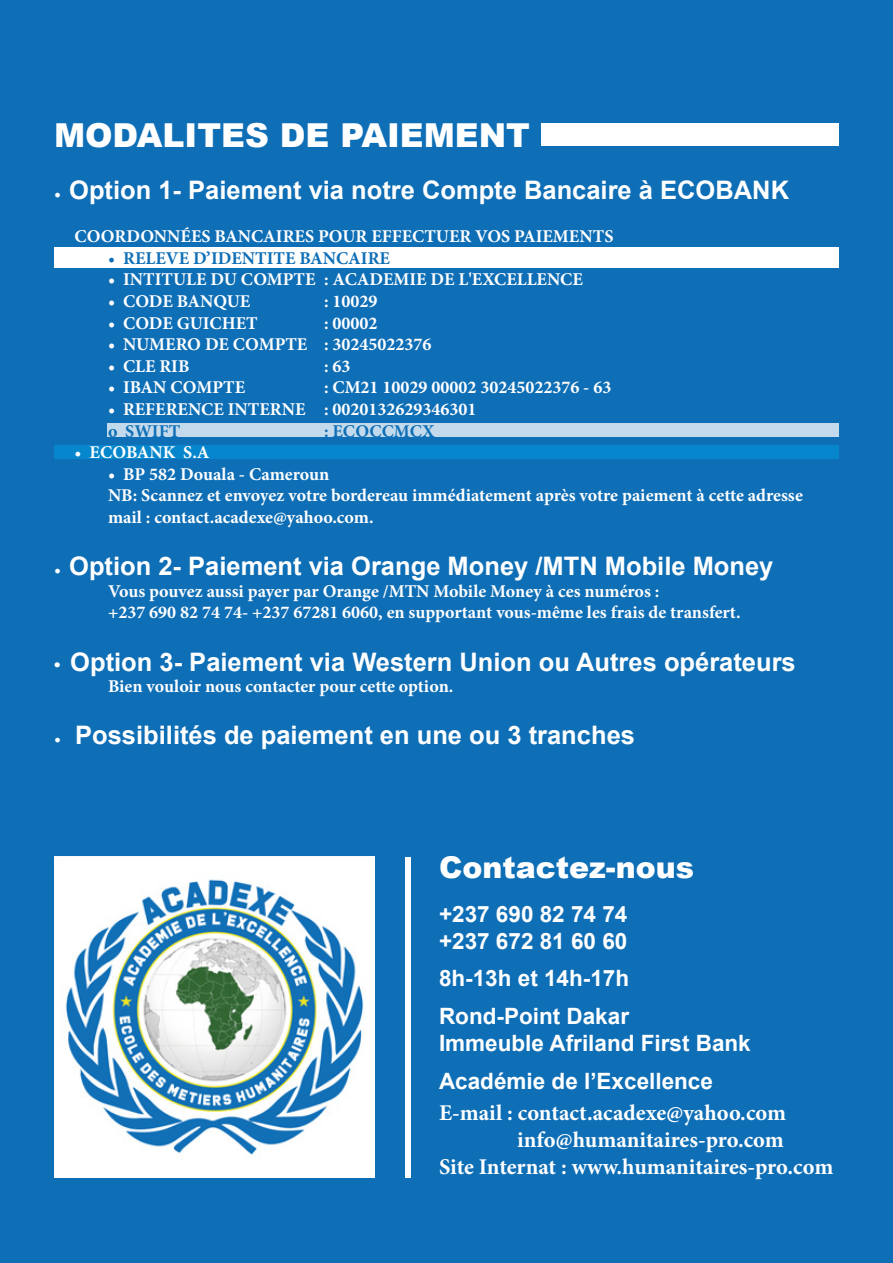
<style>
.page{position:relative;width:893px;height:1263px;background:#0e6eb6}
.page>*{position:absolute;margin:0;border:0;box-sizing:border-box;transform-origin:0 0}
.t1{font:900 33px "Arial";color:#fff}
.t2{font:900 30px "Arial";color:#fff}
.t3{font:700 25.5px "Arial";color:#fff}
.t4{font:700 22.5px/37.5px "Arial";color:#fff}
.t5{font:700 22.5px "Minion Pro";color:#fff}
.t6{font:700 18px/21.6px "Minion Pro";color:#fff}
.t7{font:700 18px "Minion Pro";color:#0e6eb6}
.s1{font-family:"Minion Pro";font-weight:400;font-size:18px}
.s2{font-weight:400}
.s3{font-size:18px}
</style>
<div class="page">
<div style="left:54px;top:248px;width:785px;height:20px;background:#fff"></div>
<div style="left:108px;top:423px;width:731px;height:14px;background:#c2daec"></div>
<div style="left:54px;top:445px;width:785px;height:14px;background:#0687cd"></div>
<div style="left:541px;top:123px;width:298px;height:23px;background:#fff"></div>
<img style="left:54px;top:857px;width:320px;height:320px">
<div style="left:405px;top:857px;width:5px;height:320px;background:#fff"></div>
<h1 class="t1" style="left:54px;top:111px;width:478px">MODALITES DE PAIEMENT</h1>
<h3 class="t3" style="left:54px;top:172px;width:737px"><span class="s1">•</span> Option 1- Paiement via notre Compte Bancaire à ECOBANK</h3>
<p class="t6" style="left:74px;top:225px;width:541px">COORDONNÉES BANCAIRES POUR EFFECTUER VOS PAIEMENTS</p>
<p class="t7" style="left:108px;top:245px;width:284px"><span class="s2">•</span> RELEVE D’IDENTITE BANCAIRE</p>
<p class="t6" style="left:108px;top:269px;width:476px">• INTITULE DU COMPTE : ACADEMIE DE L'EXCELLENCE</p>
<p class="t6" style="left:108px;top:290px;width:144px">• CODE BANQUE</p>
<p class="t6" style="left:324px;top:290px;width:55px">: 10029</p>
<p class="t6" style="left:108px;top:312px;width:151px">• CODE GUICHET</p>
<p class="t6" style="left:324px;top:312px;width:55px">: 00002</p>
<p class="t6" style="left:108px;top:333px;width:325px">• NUMERO DE COMPTE : 30245022376</p>
<p class="t6" style="left:108px;top:355px;width:83px">• CLE RIB</p>
<p class="t6" style="left:324px;top:355px;width:28px">: 63</p>
<p class="t6" style="left:108px;top:377px;width:139px">• IBAN COMPTE</p>
<p class="t6" style="left:324px;top:377px;width:289px">: CM21 10029 00002 30245022376 - 63</p>
<p class="t6" style="left:108px;top:398px;width:370px">• REFERENCE INTERNE : 0020132629346301</p>
<p class="t7" style="left:108px;top:418px;width:74px">o SWIFT</p>
<p class="t7" style="left:324px;top:418px;width:112px">: ECOCCMCX</p>
<p class="t6" style="left:74px;top:441px;width:137px"><span class="s2">•</span> ECOBANK S.A</p>
<p class="t6" style="left:108px;top:463px;width:696px">• BP 582 Douala - Cameroun<br>NB: Scannez et envoyez votre bordereau immédiatement après votre paiement à cette adresse mail : contact.acadexe@yahoo.com.</p>
<h3 class="t3" style="left:54px;top:548px;width:721px"><span class="s1">•</span> Option 2- Paiement via Orange Money /MTN Mobile Money</h3>
<p class="t6" style="left:108px;top:580px;width:634px">Vous pouvez aussi payer par Orange /MTN Mobile Money à ces numéros :<br>+237 690 82 74 74- +237 67281 6060, en supportant vous-même les frais de transfert.</p>
<h3 class="t3" style="left:54px;top:644px;width:743px"><span class="s3">•</span> Option 3- Paiement via Western Union ou Autres opérateurs</h3>
<p class="t6" style="left:108px;top:675px;width:347px">Bien vouloir nous contacter pour cette option.</p>
<h3 class="t3" style="left:54px;top:717px;width:582px"><span class="s1">•</span> Possibilités de paiement en une ou 3 tranches</h3>
<h2 class="t2" style="left:439px;top:846px;width:257px">Contactez-nous</h2>
<p class="t4" style="left:439px;top:901px;width:190px;line-height:27px">+237 690 82 74 74 +237 672 81 60 60</p>
<p class="t4" style="left:439px;top:960px;width:192px">8h-13h et 14h-17h<br>Rond-Point Dakar</p>
<p class="t4" style="left:439px;top:1024px;width:313px">Immeuble Afriland First Bank<br>Académie de l’Excellence</p>
<p class="t5" style="left:439px;top:1097px;width:349px">E-mail : contact.acadexe@yahoo.com</p>
<p class="t5" style="left:517px;top:1124px;width:268px">info@humanitaires-pro.com</p>
<p class="t5" style="left:439px;top:1151px;width:396px">Site Internat : www.humanitaires-pro.com</p>
</div>
